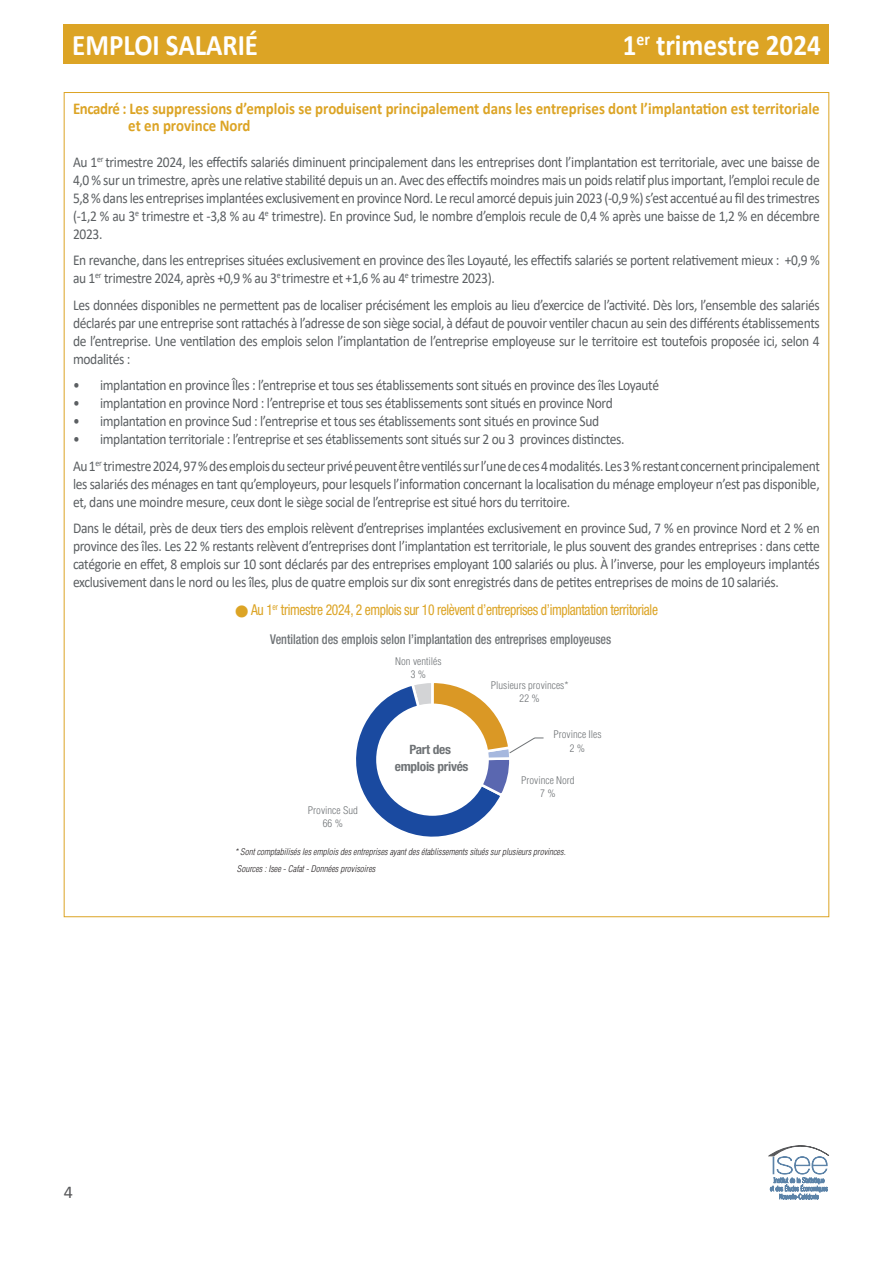
<style>
.page{position:relative;width:893px;height:1263px;background:#fff}
.page>*{position:absolute;margin:0;border:0;box-sizing:border-box;transform-origin:0 0}
.t1{font:700 30px "Calibri";color:#fff;scale:.9 1}
.t2{font:18px "Calibri";color:#57585a}
.t3{font:700 17.55px "Calibri";color:#fff;scale:.9 1}
.t4{font:700 16.5px/17.1px "Calibri";color:#dca425;scale:.9 1}
.t5{font:15px/18px "Calibri";letter-spacing:-.025em;color:#5b5f62;scale:.9 1}
.t6{font:condensed 15px "Helvetica Neue LT Std";letter-spacing:-.025em;color:#dca425;scale:.9 1}
.t7{font:500 condensed 13.5px "Helvetica Neue";color:#6f7376;scale:.9 1}
.t8{font:700 condensed 12.9px/17.4px "Helvetica Neue LT Std";letter-spacing:-.02em;color:#6f7376;text-align:center;scale:1.04 1}
.t9{font:12px "Webdings";color:#dca425}
.t10{font:300 condensed 10.35px/13.5px "Helvetica";color:#6f7376;text-align:center;scale:1.04 1}
.t11{font:italic 300 condensed 9px "Helvetica";color:#231f20}
.t12{font:8.7px "Calibri";color:#5b5f62;scale:.9 1}
.t13{font:condensed 8.7px "Helvetica Neue LT Std";color:#dca425;scale:.9 1}
.s1{font-size:15px}
</style>
<div class="page">
<div style="left:64px;top:24px;width:765px;height:40px;background:#dca425"></div>
<svg style="left:356px;top:683px;width:188px;height:154px"></svg>
<svg style="left:768px;top:1145px;width:61px;height:54px"></svg>
<h1 class="t1" style="left:72px;top:24px;width:208px">EMPLOI SALARIÉ</h1>
<h1 class="t1" style="left:656px;top:24px;width:184px">trimestre 2024</h1>
<h1 class="t1" style="left:623px;top:24px;width:17px">1</h1>
<p class="t3" style="left:636px;top:27px;width:17px">er</p>
<p class="t4" style="left:128px;top:100px;width:770px;text-indent:-55px">Encadré : Les suppressions ’d emplois se produisent principalement dans les entreprises dont ’l implantation est territoriale et en province Nord</p>
<p class="t5" style="left:105px;top:153px;width:795px">trimestre 2024, les effectifs salariés diminuent principalement dans les entreprises dont ’l implantation est territoriale, avec une baisse de</p>
<p class="t5" style="left:73px;top:153px;width:831px">Au1<br>4,0 % sur un trimestre, après une relative stabilité depuis un an. Avec des effectifs moindres mais un poids relatif plus important ’l, emploi recule de<br>5,8 % dans les entreprises implantées exclusivement en province Nord Le. recul amorcé depuis juin 2023 (-0,9 % ’s) est accentué au fil des trimestres</p>
<p class="t12" style="left:129px;top:207px;width:13px">e<span class="s1">3</span></p>
<p class="t12" style="left:97px;top:153px;width:9px">er</p>
<p class="t5" style="left:142px;top:207px;width:128px">trimestre et -3,8 % au</p>
<p class="t5" style="left:272px;top:207px;width:610px">trimestre .) En province Sud le, nombre ’demplois recule de 0,4 % après une baisse de 1,2 % en décembre</p>
<p class="t5" style="left:73px;top:220px;width:831px;line-height:26.5px">2023.<br>En revanche, dans les entreprises situées exclusivement en province des îles Loyauté, les effectifs salariés se portent relativement mieux : +0,9 %</p>
<p class="t12" style="left:398px;top:269px;width:13px">e<span class="s1">4</span></p>
<p class="t5" style="left:73px;top:207px;width:60px">(-1,2 % au</p>
<p class="t12" style="left:258px;top:207px;width:13px">e<span class="s1">4</span></p>
<p class="t5" style="left:73px;top:265px;width:831px;line-height:26.5px;text-indent:338px">trimestre 2023 .(<br>Les données disponibles ne permettent pas de localiser précisément les emplois au lieu ’dexercice de ’lactivité. Dès lors ’l, ensemble des salariés</p>
<p class="t5" style="left:73px;top:314px;width:831px;text-align:justify">déclarés par une entreprise sont rattachés ’là adresse de son siège social à, défaut de pouvoir ventiler chacun au sein des différents établissements de ’lentreprise. Une ventilation des emplois selon ’l implantation de ’lentreprise employeuse sur le territoire est toutefois proposée ici, selon 4 modalités :</p>
<p class="t5" style="left:100px;top:376px;width:623px">implantation en province Îles ’l: entreprise et tous ses établissements sont situés en province des îles Loyauté</p>
<p class="t5" style="left:104px;top:269px;width:183px">trimestre 2024, après +0,9 % au</p>
<p class="t5" style="left:282px;top:269px;width:128px">trimestre et +1,6 % au</p>
<p class="t12" style="left:270px;top:269px;width:13px">e<span class="s1">3</span></p>
<p class="t5" style="left:73px;top:269px;width:26px">au1</p>
<p class="t12" style="left:95px;top:269px;width:9px">er</p>
<p class="t5" style="left:73px;top:376px;width:9px">•</p>
<p class="t5" style="left:73px;top:394px;width:9px">•</p>
<p class="t5" style="left:100px;top:394px;width:571px">implantation en province Nord ’l: entreprise et tous ses établissements sont situés en province Nord</p>
<p class="t5" style="left:73px;top:412px;width:9px">•</p>
<p class="t5" style="left:100px;top:412px;width:556px">implantation en province Sud ’l: entreprise et tous ses établissements sont situés en province Sud</p>
<p class="t5" style="left:73px;top:430px;width:9px">•</p>
<p class="t5" style="left:100px;top:430px;width:584px">implantation territoriale ’l: entreprise et ses établissements sont situés sur 2 ou 3 provinces distinctes.</p>
<p class="t5" style="left:103px;top:457px;width:797px">trimestre2024,97%desemploisdusecteurprivépeuventêtreventiléssur ’l unedeces4modalités.Les %3 restantconcernentprincipalement</p>
<p class="t5" style="left:73px;top:457px;width:831px">Au1<br>les salariés des ménages en tant qu’employeurs, pour lesquels ’l information concernant la localisation du ménage employeur ’nest pas disponible, et, dans une moindre mesure, ceux dont le siège social de ’lentreprise est situé hors du territoire.</p>
<p class="t5" style="left:73px;top:519px;width:831px;text-align:justify">Dans le détail, près de deux tiers des emplois relèvent ’dentreprises implantées exclusivement en province Sud %7, en province Nord et %2 en province des îles. Les 22 % restants relèvent ’dentreprises dont ’l implantation est territoriale le, plus souvent des grandes entreprises : dans cette catégorie en effet 8, emplois sur 10 sont déclarés par des entreprises employant 100 salariés ou plus ’lÀ. inverse, pour les employeurs implantés exclusivement dans le nord ou les îles, plus de quatre emplois sur dix sont enregistrés dans de petites entreprises de moins de 10 salariés.</p>
<p class="t12" style="left:95px;top:457px;width:9px">er</p>
<p class="t6" style="left:281px;top:601px;width:420px">trimestre 2024, 2 emplois sur 10 relèvent ’d entreprises ’d implantation territoriale</p>
<p class="t6" style="left:251px;top:601px;width:26px">Au1</p>
<p class="t13" style="left:273px;top:602px;width:8px">er</p>
<p class="t9" style="left:236px;top:605px;width:13px">■</p>
<p class="t7" style="left:270px;top:631px;width:381px">Ventilation des emplois selon ’l implantation des entreprises employeuses</p>
<p class="t10" style="left:308px;top:803px;width:49px">Province Sud<br>66%</p>
<p class="t10" style="left:395px;top:654px;width:46px">Non ventilés %3</p>
<p class="t8" style="left:395px;top:740px;width:72px">Part des emplois privés</p>
<p class="t10" style="left:491px;top:678px;width:76px">Plusieurs provinces*<br>22%</p>
<p class="t10" style="left:553px;top:727px;width:48px">Province Iles %2</p>
<p class="t10" style="left:521px;top:773px;width:53px">Province Nord %7</p>
<p class="t11" style="left:235px;top:846px;width:332px">* Sont comptabilisés les emplois des entreprises ayant des établissements situés sur plusieurs provinces.</p>
<p class="t2" style="left:64px;top:1179px;width:11px">4</p>
<p class="t11" style="left:237px;top:863px;width:140px">Sources : Isee - Cafat - Données provisoires</p>
</div>
